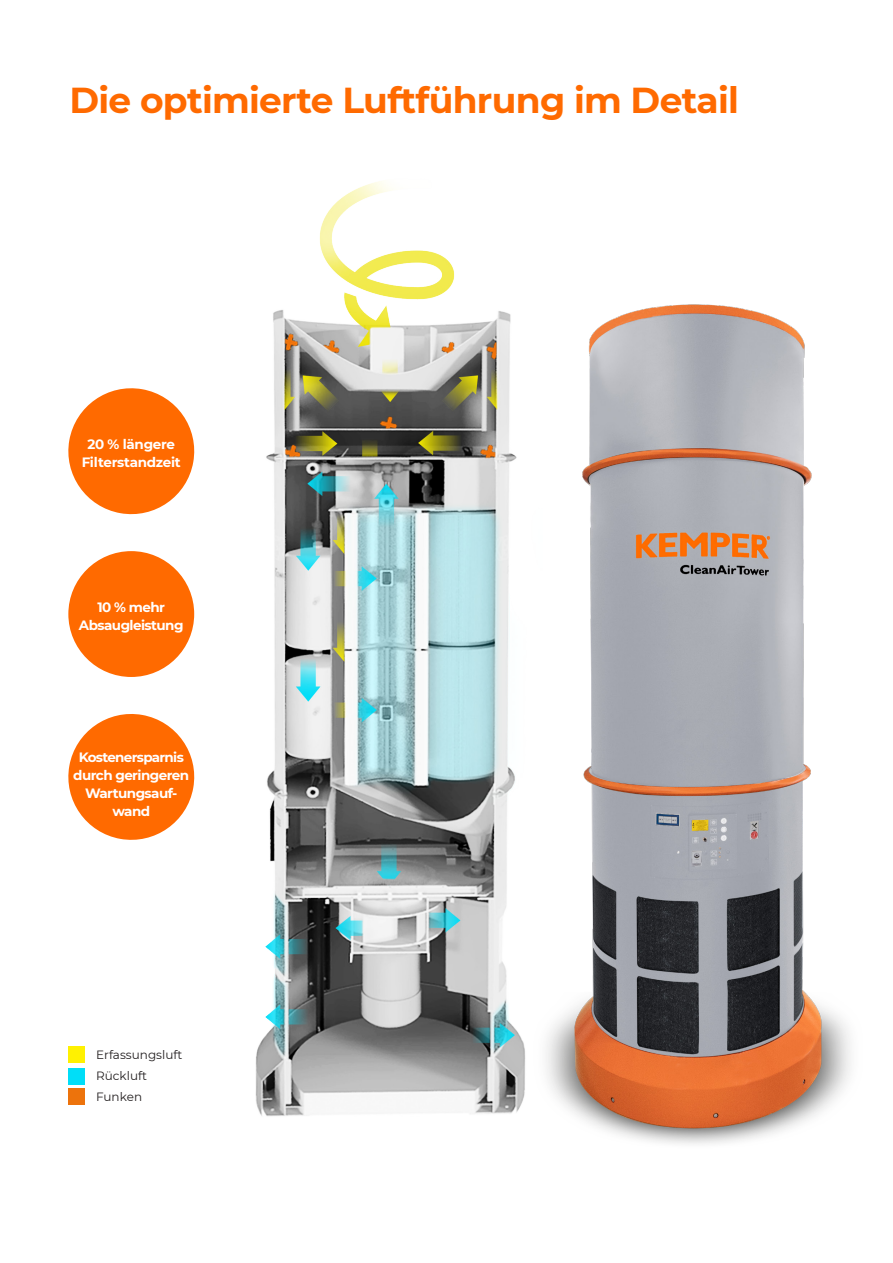
<style>
.page{position:relative;width:893px;height:1263px;background:#fff}
.page>*{position:absolute;margin:0;border:0;box-sizing:border-box;transform-origin:0 0}
.t1{font:700 36px "Montserrat";letter-spacing:-.02em;color:#ff6a00}
.t2{font:700 13.5px/18px "Montserrat";letter-spacing:-.04em;color:#fff;text-align:center}
.t3{font:700 13.5px/18px "Montserrat";letter-spacing:-.02em;color:#fff;text-align:center}
.t4{font:12px/21px "Montserrat";color:#231f20}
</style>
<div class="page">
<img style="left:774px;top:317px;width:77px;height:816px">
<img style="left:68px;top:181px;width:706px;height:963px">
<h1 class="t1" style="left:70px;top:74px;width:671px">Die optimierte Luftführung im Detail</h1>
<p class="t3" style="left:82px;top:435px;width:101px">20 % längere<br>Filterstandzeit</p>
<p class="t2" style="left:79px;top:597px;width:106px">10 % mehr<br>Absaugleistung</p>
<p class="t2" style="left:73px;top:747px;width:118px">Kostenersparnis durch geringeren<br>Wartungsauf&shy;wand</p>
<p class="t4" style="left:96px;top:1043px;width:88px">Erfassungsluft<br>Rückluft<br>Funken</p>
</div>
